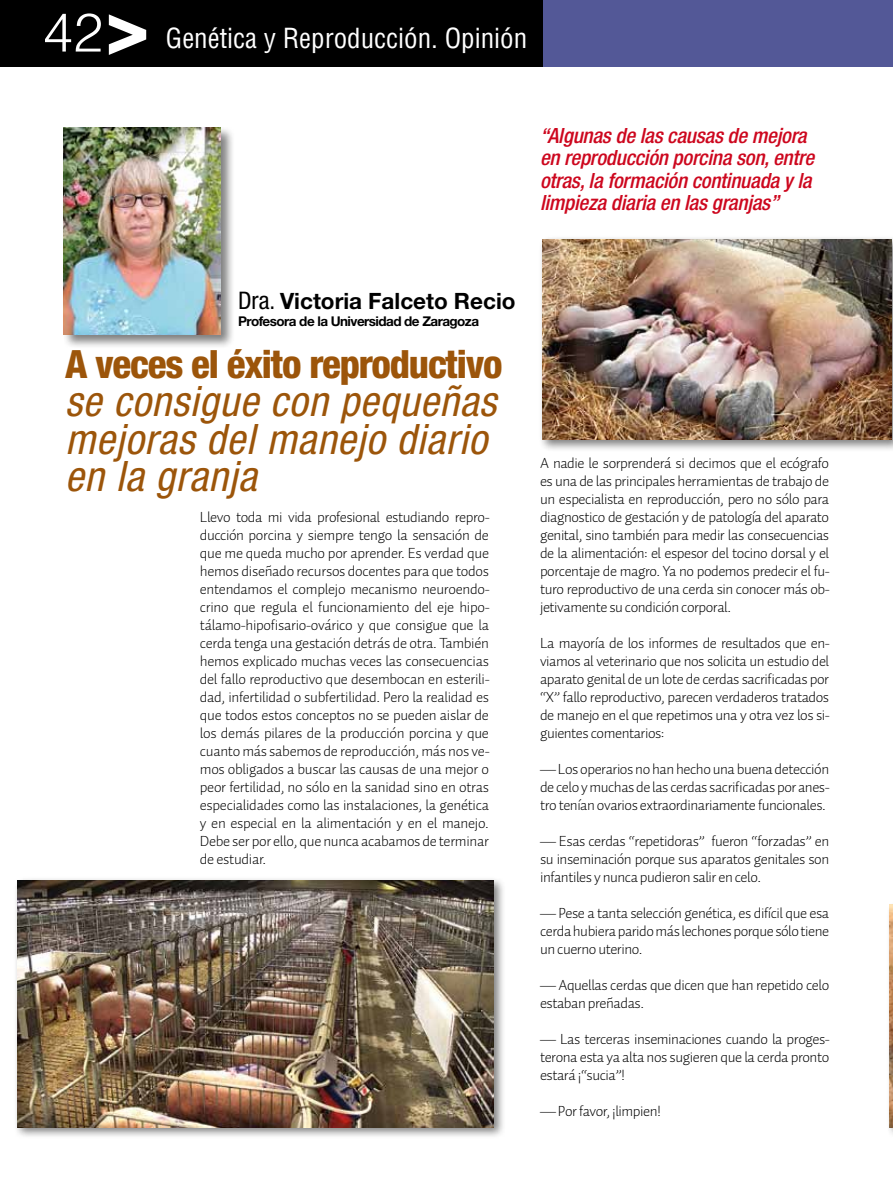
<style>
.page{position:relative;width:893px;height:1191px;background:#fff}
.page>*{position:absolute;margin:0;border:0;box-sizing:border-box;transform-origin:0 0}
.t1{font:700 86.55px "Helvetica";color:#fff}
.t2{font:300 54px "Helvetica";color:#fff}
.t3{font:italic condensed 42px/37.5px "Helvetica Neue LT Std";letter-spacing:.02em;color:#9c550a}
.t4{font:800 condensed 39px "Helvetica Neue LT Std";letter-spacing:-.03em;color:#9c550a}
.t5{font:condensed 27px "Helvetica";color:#fff}
.t6{font:700 22.5px "Helvetica Neue LT Std";color:#000}
.t7{font:italic 500 condensed 21px/22.5px "Helvetica Neue LT Std";letter-spacing:-.01em;color:#cd071e}
.t8{font:300 15px/18px "Auto 1";letter-spacing:-.03em;color:#000;text-align:justify}
.t9{font:700 13.5px "Helvetica Neue LT Std";letter-spacing:-.04em;color:#000}
.s1{font-weight:400;font-stretch:condensed;font-size:24.3px}
</style>
<div class="page">
<div style="left:62px;top:126px;width:173px;height:223px;background:#000;opacity:.5"></div>
<img style="left:64px;top:128px;width:156px;height:206px">
<div style="left:337px;top:0;width:556px;height:66px;background:#535897"></div>
<div style="left:0;top:0;width:542px;height:66px;background:#000"></div>
<div style="left:538px;top:235px;width:355px;height:217px;background:#000;opacity:.5"></div>
<img style="left:542px;top:239px;width:349px;height:201px">
<div style="left:886px;top:900px;width:7px;height:239px;background:#000;opacity:.5"></div>
<img style="left:890px;top:904px;width:3px;height:223px">
<div style="left:13px;top:876px;width:493px;height:263px;background:#000;opacity:.5"></div>
<img style="left:17px;top:880px;width:477px;height:247px">
<h2 class="t2" style="left:43px;top:-11px;width:62px">42</h2>
<h1 class="t1" style="left:184px;top:9px;width:52px;rotate:90deg">^</h1>
<h3 class="t5" style="left:166px;top:21px;width:363px">Genética y Reproducción. Opinión</h3>
<h3 class="t7" style="left:540px;top:124px;width:276px">“Algunas de las causas de mejora en reproducción porcina son, entre otras, la formación continuada y la limpieza diaria en las granjas”</h3>
<h3 class="t6" style="left:238px;top:287px;width:279px"><span class="s1">Dra.</span> Victoria Falceto Recio</h3>
<p class="t9" style="left:238px;top:313px;width:243px">Profesora de la Universidad de Zaragoza</p>
<h3 class="t4" style="left:65px;top:340px;width:439px">A veces el éxito reproductivo</h3>
<h3 class="t3" style="left:65px;top:383px;width:433px">se consigue con pequeñas mejoras del manejo diario en la granja</h3>
<p class="t8" style="left:200px;top:508px;width:291px">Llevo toda mi vida profesional estudiando repro&shy;ducción porcina y siempre tengo la sensación de que me queda mucho por aprender. Es verdad que hemos diseñado recursos docentes para que todos entendamos el complejo mecanismo neuroendo&shy;crino que regula el funcionamiento del eje hipo&shy;tálamo-hipofisario-ovárico y que consigue que la cerda tenga una gestación detrás de otra. También hemos explicado muchas veces las consecuencias del fallo reproductivo que desembocan en esterili&shy;dad, infertilidad o subfertilidad. Pero la realidad es que todos estos conceptos no se pueden aislar de los demás pilares de la producción porcina y que cuanto más sabemos de reproducción, más nos ve&shy;mos obligados a buscar las causas de una mejor o peor fertilidad, no sólo en la sanidad sino en otras especialidades como las instalaciones, la genética y en especial en la alimentación y en el manejo.<br>Debe ser por ello, que nunca acabamos de terminar de estudiar.</p>
<p class="t8" style="left:540px;top:454px;width:291px">A nadie le sorprenderá si decimos que el ecógrafo es una de las principales herramientas de trabajo de un especialista en reproducción, pero no sólo para diagnostico de gestación y de patología del aparato genital, sino también para medir las consecuencias de la alimentación: el espesor del tocino dorsal y el porcentaje de magro. Ya no podemos predecir el fu&shy;turo reproductivo de una cerda sin conocer más ob&shy;jetivamente su condición corporal.</p>
<p class="t8" style="left:540px;top:634px;width:291px">La mayoría de los informes de resultados que en&shy;viamos al veterinario que nos solicita un estudio del aparato genital de un lote de cerdas sacrificadas por “X” fallo reproductivo, parecen verdaderos tratados de manejo en el que repetimos una y otra vez los si&shy;guientes comentarios:</p>
<p class="t8" style="left:540px;top:760px;width:291px">— Los operarios no han hecho una buena detección de celo y muchas de las cerdas sacrificadas por anes&shy;tro tenían ovarios extraordinariamente funcionales.</p>
<p class="t8" style="left:540px;top:832px;width:291px">— Esas cerdas “repetidoras” fueron “forzadas” en su inseminación porque sus aparatos genitales son infantiles y nunca pudieron salir en celo.</p>
<p class="t8" style="left:540px;top:904px;width:291px">— Pese a tanta selección genética, es difícil que esa cerda hubiera parido más lechones porque sólo tiene un cuerno uterino.</p>
<p class="t8" style="left:540px;top:976px;width:291px">— Aquellas cerdas que dicen que han repetido celo estaban preñadas.</p>
<p class="t8" style="left:540px;top:1030px;width:291px">— Las terceras inseminaciones cuando la proges&shy;terona esta ya alta nos sugieren que la cerda pronto estará ¡“sucia”!</p>
<p class="t8" style="left:540px;top:1102px;width:122px">— Por favor, ¡limpien!</p>
</div>
